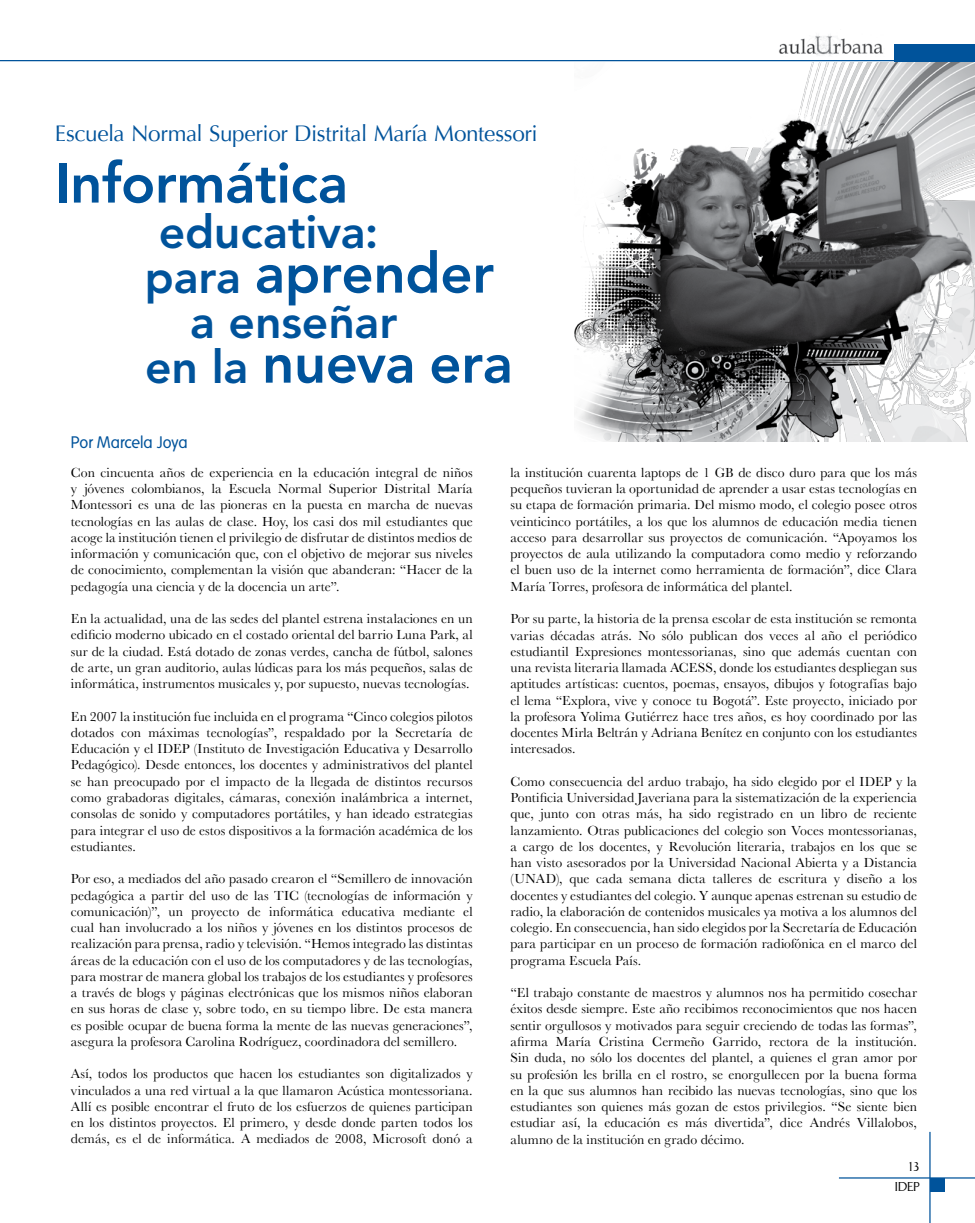
<style>
.page{position:relative;width:975px;height:1223px;background:#fff}
.page>*{position:absolute;margin:0;border:0;box-sizing:border-box;transform-origin:0 0}
.t1{font:800 56.25px "Avenir LT Std";letter-spacing:-.01em;color:#00539b}
.t2{font:800 46.25px "Avenir LT Std";letter-spacing:-.005em;color:#00539b}
.t3{font:22.5px "Optima";letter-spacing:-.015em;color:#00539b}
.t4{font:16.25px "Folks";letter-spacing:-.005em;color:#00539b}
.t5{font:13.75px/16.2px "Baskerville";letter-spacing:.005em;color:#000;text-align:justify}
.t6{font:12.5px/19.9px "Arabien";color:#000;text-align:right}
.s1{font-size:46.25px}
</style>
<div class="page">
<img style="left:779px;top:35px;width:104px;height:21px">
<div style="left:894px;top:44px;width:80px;height:34px;background:#00539b"></div>
<hr style="left:0;top:60px;width:898px;height:1px;background:#00539b">
<div style="left:929px;top:1177px;width:15px;height:14px;background:#00539b"></div>
<hr style="left:929px;top:1131px;width:1px;height:91px;background:#00539b">
<hr style="left:838px;top:1177px;width:136px;height:1px;background:#00539b">
<img style="left:574px;top:62px;width:400px;height:379px">
<h3 class="t3" style="left:55px;top:121px;width:484px">Escuela Normal Superior Distrital María Montessori</h3>
<h1 class="t1" style="left:55px;top:150px;width:294px">Informática</h1>
<h2 class="t2" style="left:159px;top:204px;width:221px">educativa:</h2>
<h1 class="t1" style="left:145px;top:240px;width:350px"><span class="s1">para</span> aprender</h1>
<h2 class="t2" style="left:190px;top:294px;width:209px">a enseñar</h2>
<h1 class="t1" style="left:145px;top:330px;width:369px"><span class="s1">en la</span> nueva era</h1>
<p class="t4" style="left:71px;top:433px;width:118px">Por Marcela Joya</p>
<p class="t5" style="left:71px;top:464px;width:403px">Con cincuenta años de experiencia en la educación integral de niños y jóvenes colombianos, la Escuela Normal Superior Distrital María Montessori es una de las pioneras en la puesta en marcha de nuevas tecnologías en las aulas de clase. Hoy, los casi dos mil estudiantes que acoge la institución tienen el privilegio de disfrutar de distintos medios de información y comunicación que, con el objetivo de mejorar sus niveles de conocimiento, complementan la visión que abanderan: “Hacer de la pedagogía una ciencia y de la docencia un arte”.</p>
<p class="t5" style="left:71px;top:610px;width:403px">En la actualidad, una de las sedes del plantel estrena instalaciones en un edificio moderno ubicado en el costado oriental del barrio Luna Park, al sur de la ciudad. Está dotado de zonas verdes, cancha de fútbol, salones de arte, un gran auditorio, aulas lúdicas para los más pequeños, salas de informática, instrumentos musicales y, por supuesto, nuevas tecnologías.</p>
<p class="t5" style="left:71px;top:708px;width:403px">En 2007 la institución fue incluida en el programa “Cinco colegios pilotos dotados con máximas tecnologías”, respaldado por la Secretaría de Educación y el IDEP (Instituto de Investigación Educativa y Desarrollo Pedagógico). Desde entonces, los docentes y administrativos del plantel se han preocupado por el impacto de la llegada de distintos recursos como grabadoras digitales, cámaras, conexión inalámbrica a internet, consolas de sonido y computadores portátiles, y han ideado estrategias para integrar el uso de estos dispositivos a la formación académica de los estudiantes.</p>
<p class="t5" style="left:71px;top:870px;width:403px">Por eso, a mediados del año pasado crearon el “Semillero de innovación pedagógica a partir del uso de las TIC (tecnologías de información y comunicación)”, un proyecto de informática educativa mediante el cual han involucrado a los niños y jóvenes en los distintos procesos de realización para prensa, radio y televisión. “Hemos integrado las distintas áreas de la educación con el uso de los computadores y de las tecnologías, para mostrar de manera global los trabajos de los estudiantes y profesores a través de blogs y páginas electrónicas que los mismos niños elaboran en sus horas de clase y, sobre todo, en su tiempo libre. De esta manera es posible ocupar de buena forma la mente de las nuevas generaciones”, asegura la profesora Carolina Rodríguez, coordinadora del semillero.</p>
<p class="t5" style="left:71px;top:1065px;width:403px">Así, todos los productos que hacen los estudiantes son digitalizados y vinculados a una red virtual a la que llamaron Acústica montessoriana.<br>Allí es posible encontrar el fruto de los esfuerzos de quienes participan en los distintos proyectos. El primero, y desde donde parten todos los demás, es el de informática. A mediados de 2008, Microsoft donó a</p>
<p class="t5" style="left:510px;top:464px;width:408px">la institución cuarenta laptops de 1 GB de disco duro para que los más pequeños tuvieran la oportunidad de aprender a usar estas tecnologías en su etapa de formación primaria. Del mismo modo, el colegio posee otros veinticinco portátiles, a los que los alumnos de educación media tienen acceso para desarrollar sus proyectos de comunicación. “Apoyamos los proyectos de aula utilizando la computadora como medio y reforzando el buen uso de la internet como herramienta de formación”, dice Clara María Torres, profesora de informática del plantel.</p>
<p class="t5" style="left:510px;top:610px;width:408px">Por su parte, la historia de la prensa escolar de esta institución se remonta varias décadas atrás. No sólo publican dos veces al año el periódico estudiantil Expresiones montessorianas, sino que además cuentan con una revista literaria llamada ACESS, donde los estudiantes despliegan sus aptitudes artísticas: cuentos, poemas, ensayos, dibujos y fotografías bajo el lema “Explora, vive y conoce tu Bogotá”. Este proyecto, iniciado por la profesora Yolima Gutiérrez hace tres años, es hoy coordinado por las docentes Mirla Beltrán y Adriana Benítez en conjunto con los estudiantes interesados.</p>
<p class="t5" style="left:510px;top:773px;width:408px">Como consecuencia del arduo trabajo, ha sido elegido por el IDEP y la Pontificia Universidad Javeriana para la sistematización de la experiencia que, junto con otras más, ha sido registrado en un libro de reciente lanzamiento. Otras publicaciones del colegio son Voces montessorianas, a cargo de los docentes, y Revolución literaria, trabajos en los que se han visto asesorados por la Universidad Nacional Abierta y a Distancia (UNAD), que cada semana dicta talleres de escritura y diseño a los docentes y estudiantes del colegio. Y aunque apenas estrenan su estudio de radio, la elaboración de contenidos musicales ya motiva a los alumnos del colegio. En consecuencia, han sido elegidos por la Secretaría de Educación para participar en un proceso de formación radiofónica en el marco del programa Escuela País.</p>
<p class="t5" style="left:510px;top:984px;width:408px">“El trabajo constante de maestros y alumnos nos ha permitido cosechar éxitos desde siempre. Este año recibimos reconocimientos que nos hacen sentir orgullosos y motivados para seguir creciendo de todas las formas”, afirma María Cristina Cermeño Garrido, rectora de la institución.<br>Sin duda, no sólo los docentes del plantel, a quienes el gran amor por su profesión les brilla en el rostro, se enorgullecen por la buena forma en la que sus alumnos han recibido las nuevas tecnologías, sino que los estudiantes son quienes más gozan de estos privilegios. “Se siente bien estudiar así, la educación es más divertida”, dice Andrés Villalobos, alumno de la institución en grado décimo.</p>
<p class="t6" style="left:894px;top:1156px;width:26px">13<br>IDEP</p>
</div>
